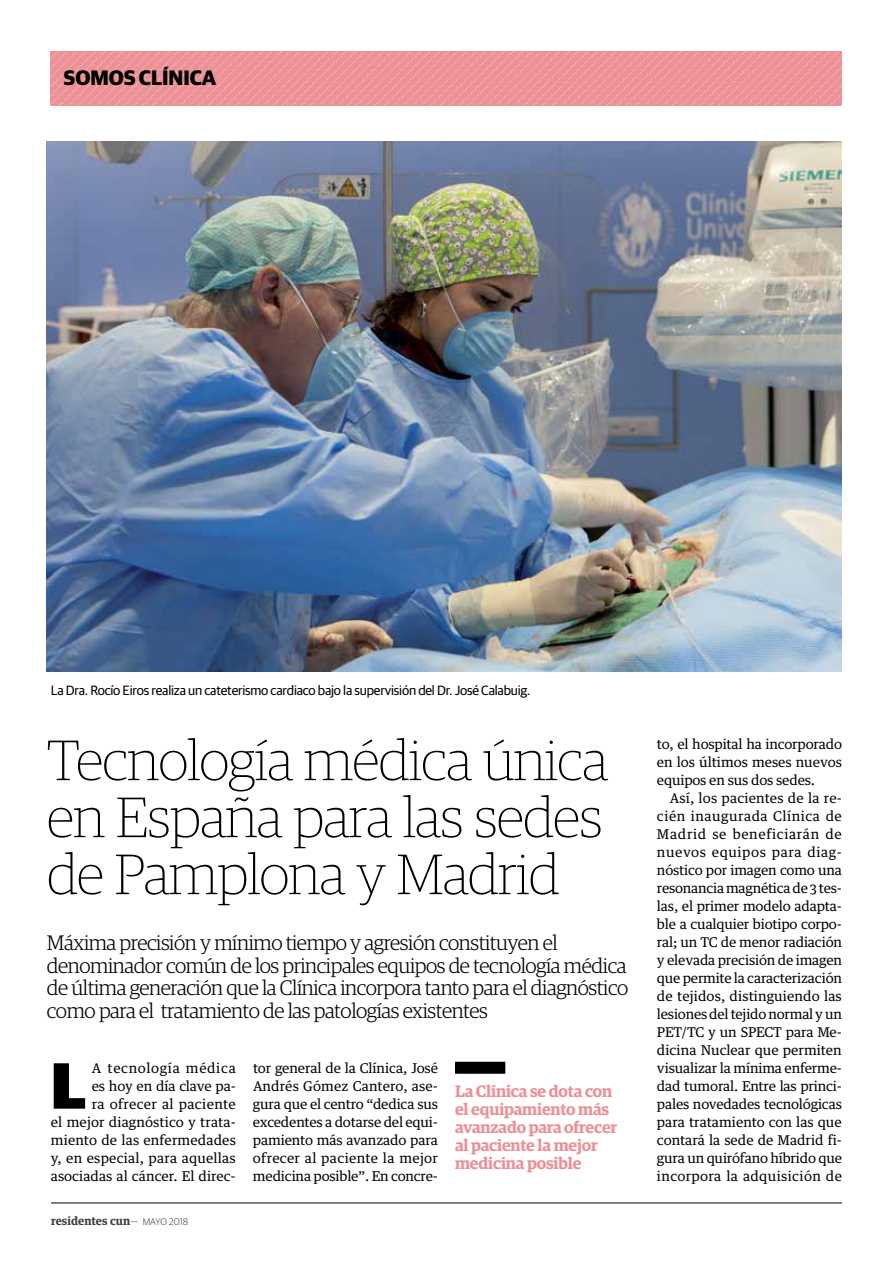
<style>
.page{position:relative;width:893px;height:1263px;background:#fff}
.page>*{position:absolute;margin:0;border:0;box-sizing:border-box;transform-origin:0 0}
.t1{font:900 65.4px "Guardian Sans";color:#000}
.t2{font:100 57px/57px "Guardian Egyp";letter-spacing:-.015em;color:#000;text-align:justify}
.t3{font:300 21px/22.5px "Guardian Egyp";letter-spacing:-.02em;color:#000}
.t4{font:700 21px "Guardian Sans";color:#000}
.t5{font:600 16.5px/18px "Guardian Egyp";letter-spacing:-.01em;color:#ed9096}
.t6{font:13.5px/18px "Guardian Text Egyp";color:#000;text-align:justify}
.t7{font:13.5px "Guardian Sans";letter-spacing:-.015em;color:#000}
.t8{font:700 11.25px "Guardian Text Egyp";color:#414042}
.t9{font:300 9.75px "Guardian Sans";color:#414042}
.s1{font-family:"Guardian Sans";font-weight:300}
.s2{font-family:"Guardian Sans";font-weight:300;font-size:9.75px}
</style>
<div class="page">
<hr style="left:51px;top:1203px;width:791px;height:1px;background:#000">
<img style="left:47px;top:141px;width:795px;height:530px">
<div style="left:455px;top:1062px;width:50px;height:12px;background:#000"></div>
<img style="left:51px;top:51px;width:791px;height:54px">
<h3 class="t4" style="left:64px;top:62px;width:16px">SOMOS</h3>
<h3 class="t4" style="left:139px;top:62px;width:79px">CLÍNICA</h3>
<p class="t7" style="left:51px;top:680px;width:481px">La Dra. Rocío Eiros realiza un cateterismo cardiaco bajo la supervisión del Dr. José Calabuig.</p>
<h2 class="t2" style="left:47px;top:729px;width:563px">Tecnología médica única en España para las sedes de Pamplona y Madrid</h2>
<p class="t3" style="left:47px;top:930px;width:583px">Máxima precisión y mínimo tiempo y agresión constituyen el denominador común de los principales equipos de tecnología médica de última generación que la Clínica incorpora tanto para el diagnóstico como para el tratamiento de las patologías existentes</p>
<p class="t6" style="left:51px;top:1057px;width:187px;text-align:right">a tecnología médica<br>es hoy en día clave pa-<br>ra ofrecer al paciente<br>el mejor diagnóstico y trata&shy;miento de las enfermedades y, en especial, para aquellas asociadas al cáncer. El direc-</p>
<h1 class="t1" style="left:51px;top:1036px;width:37px">L</h1>
<p class="t8" style="left:51px;top:1211px;width:99px">residentes cun<span class="s1">—</span> <span class="s2">MAYO</span></p>
<p class="t9" style="left:169px;top:1214px;width:21px">2018</p>
<p class="t6" style="left:253px;top:1057px;width:187px">tor general de la Clínica, José Andrés Gómez Cantero, ase&shy;gura que el centro “dedica sus excedentes a dotarse del equi&shy;pamiento más avanzado para ofrecer al paciente la mejor medicina posible”. En concre-</p>
<p class="t5" style="left:455px;top:1081px;width:164px">La Clínica se dota con el equipamiento más avanzado para ofrecer al paciente la mejor medicina posible</p>
<p class="t6" style="left:657px;top:733px;width:187px">to, el hospital ha incorporado en los últimos meses nuevos equipos en sus dos sedes.</p>
<p class="t6" style="left:657px;top:787px;width:187px;text-indent:13px">Así, los pacientes de la re&shy;cién inaugurada Clínica de Madrid se beneficiarán de nuevos equipos para diag&shy;nóstico por imagen como una resonancia magnética de 3 tes&shy;las, el primer modelo adapta&shy;ble a cualquier biotipo corpo&shy;ral; un TC de menor radiación y elevada precisión de imagen que permite la caracterización de tejidos, distinguiendo las lesiones del tejido normal y un PET/TC y un SPECT para Me&shy;dicina Nuclear que permiten visualizar la mínima enferme&shy;dad tumoral. Entre las princi&shy;pales novedades tecnológicas para tratamiento con las que contará la sede de Madrid fi&shy;gura un quirófano híbrido que incorpora la adquisición de</p>
</div>
